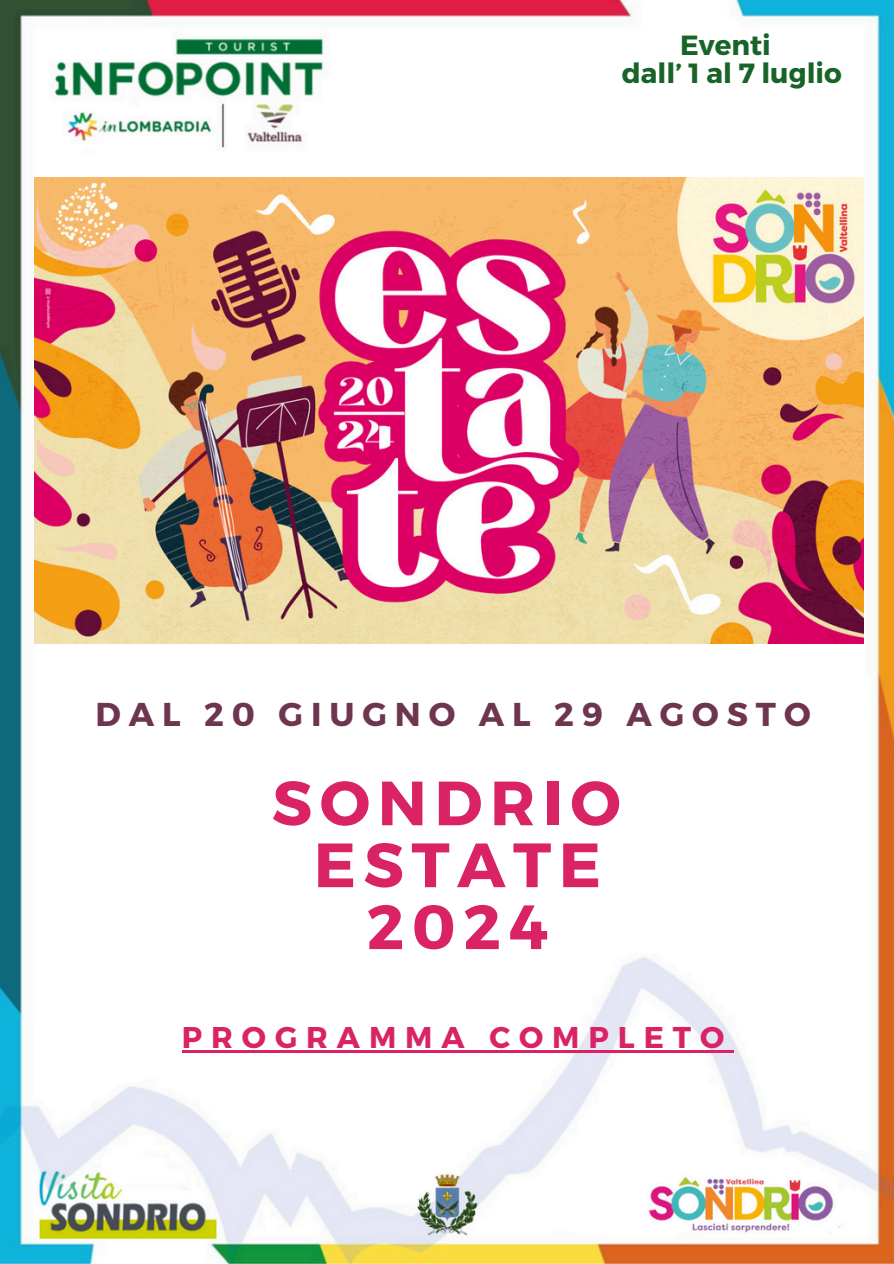
<style>
.page{position:relative;width:894px;height:1264px;background:#fff}
.page>*{position:absolute;margin:0;border:0;box-sizing:border-box;transform-origin:0 0}
.t1{font:700 62.4px/61.8px "Montserrat";letter-spacing:.125em;color:#d92365;text-align:center}
.t2{font:700 33px "Montserrat";letter-spacing:.24em;color:#6e354f}
.t3{font:700 30px "Montserrat";letter-spacing:.3em;color:#d92365}
.t4{font:700 27.75px "Montserrat";color:#186428}
</style>
<div class="page">
<img style="left:0;top:0;width:893px;height:1263px">
<img style="left:34px;top:177px;width:828px;height:466px">
<hr style="left:182px;top:1050px;width:551px;height:2px;background:#d92365">
<p class="t4" style="left:680px;top:28px;width:92px">Eventi</p>
<p class="t4" style="left:621px;top:55px;width:221px">dall’ 1 al 7 luglio</p>
<h2 class="t2" style="left:95px;top:693px;width:716px">DAL 20 GIUGNO AL 29 AGOSTO</h2>
<h1 class="t1" style="left:272px;top:769px;width:350px">SONDRIO<br>ESTATE<br>2024</h1>
<h2 class="t3" style="left:182px;top:1018px;width:543px">PROGRAMMA COMPLETO</h2>
</div>
